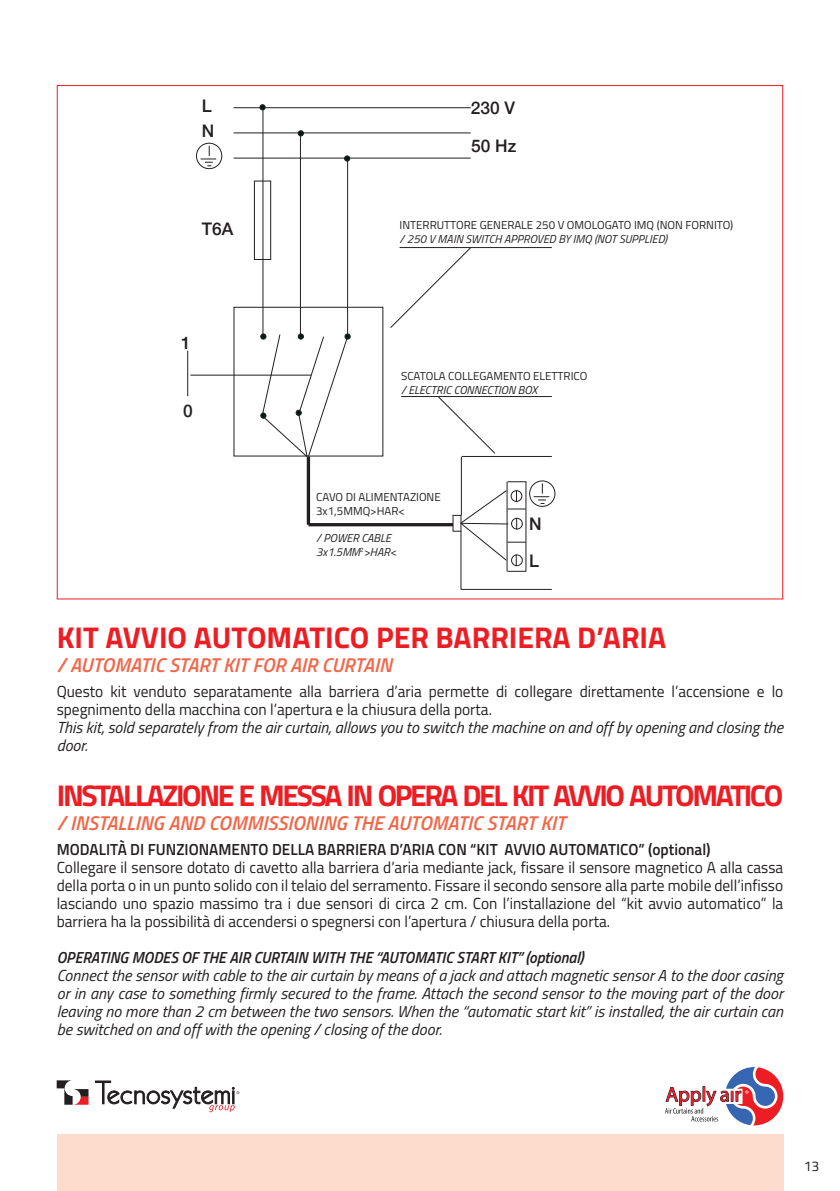
<style>
.page{position:relative;width:840px;height:1191px;background:#fff}
.page>*{position:absolute;margin:0;border:0;box-sizing:border-box;transform-origin:0 0}
.t1{font:700 30px "Titillium Web";letter-spacing:-.08em;color:#ee1d23}
.t2{font:700 30px "Titillium Web";color:#ee1d23}
.t3{font:italic 600 20px "Titillium Web";color:#f26648}
.t4{font:500 17.4px "Helvetica Neue";color:#231f20}
.t5{font:16px/18px "Titillium Web";color:#231f20;scale:.96 1}
.t6{font:italic 16px/18px "Titillium Web";color:#231f20}
.t7{font:600 16px "Titillium Web";color:#231f20;scale:.96 1}
.t8{font:italic 600 16px "Titillium Web";color:#231f20;scale:.96 1}
.t9{font:14px "Titillium Web";color:#231f20}
.t10{font:11.6px "Titillium Web";color:#231f20}
.t11{font:italic 11.6px "Titillium Web";color:#231f20}
</style>
<div class="page">
<svg style="left:57px;top:1080px;width:31px;height:24px"></svg>
<svg style="left:95px;top:1080px;width:144px;height:32px"></svg>
<svg style="left:665px;top:1067px;width:117px;height:58px"></svg>
<div style="left:57px;top:1134px;width:725px;height:57px;background:#fddcce"></div>
<hr style="left:233px;top:107px;width:237px;height:1px;background:#231f20">
<hr style="left:233px;top:132px;width:237px;height:1px;background:#231f20">
<hr style="left:233px;top:158px;width:237px;height:1px;background:#231f20">
<svg style="left:306px;top:457px;width:4px;height:68px"></svg>
<hr style="left:308px;top:523px;width:145px;height:3px;background:#231f20">
<hr style="left:262px;top:107px;width:1px;height:230px;background:#231f20">
<hr style="left:300px;top:132px;width:1px;height:205px;background:#231f20">
<hr style="left:347px;top:158px;width:1px;height:179px;background:#231f20">
<svg style="left:260px;top:333px;width:90px;height:124px"></svg>
<svg style="left:344px;top:155px;width:6px;height:6px"></svg>
<svg style="left:298px;top:130px;width:6px;height:6px"></svg>
<svg style="left:259px;top:104px;width:6px;height:6px"></svg>
<hr style="left:460px;top:457px;width:1px;height:58px;background:#231f20">
<hr style="left:461px;top:456px;width:90px;height:1px;background:#231f20">
<hr style="left:460px;top:531px;width:1px;height:58px;background:#231f20">
<hr style="left:460px;top:589px;width:91px;height:1px;background:#231f20">
<hr style="left:506px;top:482px;width:1px;height:89px;background:#231f20">
<hr style="left:525px;top:482px;width:1px;height:89px;background:#231f20">
<svg style="left:507px;top:481px;width:19px;height:1px"></svg>
<svg style="left:452px;top:489px;width:73px;height:83px"></svg>
<div style="left:196px;top:143px;width:26px;height:26px;border:1px solid #231f20;border-radius:50%"></div>
<svg style="left:200px;top:146px;width:16px;height:20px"></svg>
<div style="left:529px;top:480px;width:26px;height:27px;border:1px solid #231f20;border-radius:50%"></div>
<svg style="left:533px;top:483px;width:16px;height:21px"></svg>
<hr style="left:399px;top:247px;width:152px;height:1px;background:#231f20">
<svg style="left:390px;top:247px;width:81px;height:81px"></svg>
<hr style="left:401px;top:396px;width:150px;height:1px;background:#231f20">
<svg style="left:438px;top:397px;width:57px;height:57px"></svg>
<hr style="left:190px;top:375px;width:121px;height:1px;background:#231f20">
<hr style="left:187px;top:351px;width:1px;height:45px;background:#231f20">
<div style="left:254px;top:181px;width:17px;height:79px;border:1px solid #231f20"></div>
<p class="t4" style="left:202px;top:92px;width:11px">L</p>
<p class="t4" style="left:202px;top:117px;width:14px">N</p>
<p class="t4" style="left:202px;top:215px;width:33px">T6A</p>
<p class="t4" style="left:181px;top:328px;width:11px">1</p>
<p class="t4" style="left:183px;top:397px;width:11px">0</p>
<p class="t4" style="left:470px;top:94px;width:46px">230 V</p>
<p class="t4" style="left:471px;top:131px;width:47px">50 Hz</p>
<p class="t10" style="left:399px;top:216px;width:335px">INTERRUTTORE GENERALE 250 V OMOLOGATO IMQ (NON FORNITO)</p>
<p class="t11" style="left:399px;top:230px;width:269px">/ 250 V MAIN SWITCH APPROVED BY IMQ (NOT SUPPLIED)</p>
<p class="t10" style="left:401px;top:368px;width:187px">SCATOLA COLLEGAMENTO ELETTRICO</p>
<p class="t11" style="left:401px;top:382px;width:138px">/ ELECTRIC CONNECTION BOX</p>
<p class="t10" style="left:316px;top:488px;width:126px">CAVO DI ALIMENTAZIONE</p>
<p class="t10" style="left:316px;top:502px;width:90px">3x1,5MMQ&gt;HAR&lt;</p>
<p class="t11" style="left:316px;top:530px;width:76px">/ POWER CABLE</p>
<p class="t11" style="left:316px;top:543px;width:82px">3x1.5MM<sup>2</sup>&gt;HAR&lt;</p>
<p class="t4" style="left:529px;top:510px;width:14px">N</p>
<p class="t4" style="left:529px;top:547px;width:11px">L</p>
<p class="t2" style="left:57px;top:614px;width:610px">KIT AVVIO AUTOMATICO PER BARRIERA D’ARIA</p>
<p class="t3" style="left:57px;top:649px;width:336px">/ AUTOMATIC START KIT FOR AIR CURTAIN</p>
<p class="t5" style="left:57px;top:681px;width:758px">Questo kit venduto separatamente alla barriera d’aria permette di collegare direttamente l’accensione e lo spegnimento della macchina con l’apertura e la chiusura della porta.</p>
<p class="t6" style="left:57px;top:717px;width:727px">This kit, sold separately from the air curtain, allows you to switch the machine on and off by opening and closing the door.</p>
<p class="t1" style="left:57px;top:772px;width:727px">INSTALLAZIONE E MESSA IN OPERA DEL KIT AVVIO AUTOMATICO</p>
<p class="t3" style="left:57px;top:808px;width:510px">/ INSTALLING AND COMMISSIONING THE AUTOMATIC START KIT</p>
<p class="t7" style="left:57px;top:837px;width:682px">MODALITÀ DI FUNZIONAMENTO DELLA BARRIERA D’ARIA CON “KIT AVVIO AUTOMATICO” (optional)</p>
<p class="t5" style="left:57px;top:858px;width:758px;text-align:justify">Collegare il sensore dotato di cavetto alla barriera d’aria mediante jack, fissare il sensore magnetico A alla cassa della porta o in un punto solido con il telaio del serramento. Fissare il secondo sensore alla parte mobile dell’infisso lasciando uno spazio massimo tra i due sensori di circa 2 cm. Con l’installazione del “kit avvio automatico” la barriera ha la possibilità di accendersi o spegnersi con l’apertura / chiusura della porta.</p>
<p class="t8" style="left:57px;top:945px;width:549px">OPERATING MODES OF THE AIR CURTAIN WITH THE “AUTOMATIC START KIT” (optional)</p>
<p class="t6" style="left:57px;top:966px;width:727px;text-align:justify">Connect the sensor with cable to the air curtain by means of a jack and attach magnetic sensor A to the door casing or in any case to something firmly secured to the frame. Attach the second sensor to the moving part of the door leaving no more than 2 cm between the two sensors. When the “automatic start kit” is installed, the air curtain can be switched on and off with the opening / closing of the door.</p>
<p class="t9" style="left:803px;top:1156px;width:17px">13</p>
</div>
